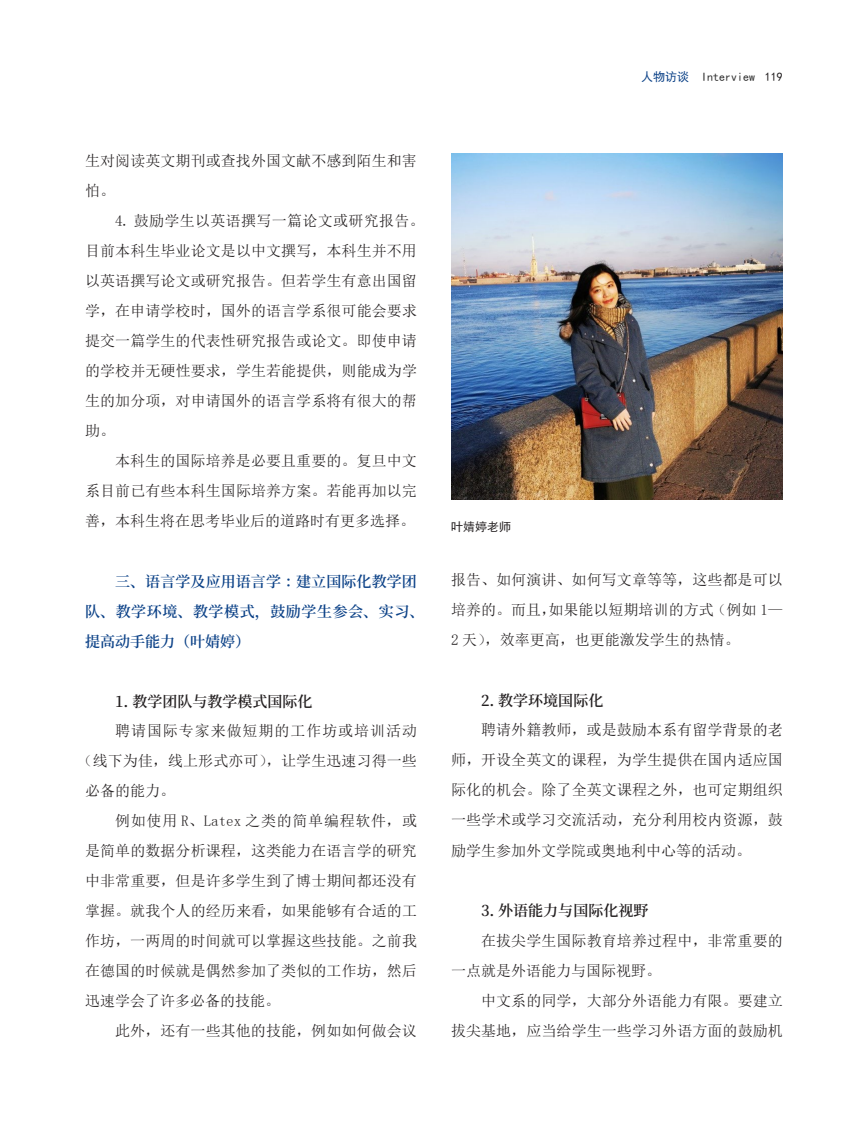
<style>
.page{position:relative;width:868px;height:1123px;background:#fff}
.page>*{position:absolute;margin:0;border:0;box-sizing:border-box;transform-origin:0 0}
.t1{font:15px/30px "Sim Sun";letter-spacing:.005em;color:#231f20;text-align:justify}
.t2{font:600 15px/30px "Source Han Serif SC";letter-spacing:.005em;color:#0b4187}
.t3{font:600 15px "Source Han Serif SC";color:#231f20}
.t4{font:15px "Sim Sun";letter-spacing:.06em;color:#231f20}
.t5{font:12px "Sim Hei";color:#333}
.t6{font:12px "Sim Hei";color:#231f20}
.s1{color:#0b4187}
</style>
<div class="page">
<img style="left:451px;top:153px;width:331px;height:347px">
<p class="t1" style="left:85px;top:146px;width:333px">生对阅读英文期刊或查找外国文献不感到陌生和害怕。</p>
<p class="t1" style="left:85px;top:206px;width:341px;text-align:left;text-indent:30px">4. 鼓励学生以英语撰写一篇论文或研究报告。目前本科生毕业论文是以中文撰写，本科生并不用以英语撰写论文或研究报告。但若学生有意出国留学，在申请学校时，国外的语言学系很可能会要求提交一篇学生的代表性研究报告或论文。即使申请的学校并无硬性要求，学生若能提供，则能成为学生的加分项，对申请国外的语言学系将有很大的帮助。</p>
<p class="t1" style="left:85px;top:446px;width:333px;text-indent:30px">本科生的国际培养是必要且重要的。复旦中文系目前已有些本科生国际培养方案。若能再加以完善，本科生将在思考毕业后的道路时有更多选择。</p>
<p class="t2" style="left:85px;top:566px;width:341px;text-indent:30px">三、语言学及应用语言学：建立国际化教学团队、教学环境、教学模式，鼓励学生参会、实习、提高动手能力（叶婧婷）</p>
<p class="t3" style="left:115px;top:692px;width:199px">1. 教学团队与教学模式国际化</p>
<p class="t4" style="left:115px;top:723px;width:303px">聘请国际专家来做短期的工作坊或培训活动</p>
<p class="t1" style="left:78px;top:746px;width:341px">（线下为佳，线上形式亦可），让学生迅速习得一些</p>
<p class="t1" style="left:85px;top:776px;width:91px">必备的能力。</p>
<p class="t1" style="left:85px;top:806px;width:333px;text-indent:30px">例如使用 R、Latex 之类的简单编程软件，或是简单的数据分析课程，这类能力在语言学的研究中非常重要，但是许多学生到了博士期间都还没有掌握。就我个人的经历来看，如果能够有合适的工作坊，一两周的时间就可以掌握这些技能。之前我在德国的时候就是偶然参加了类似的工作坊，然后迅速学会了许多必备的技能。</p>
<p class="t1" style="left:115px;top:1016px;width:303px">此外，还有一些其他的技能，例如如何做会议</p>
<p class="t5" style="left:641px;top:70px;width:115px"><span class="s1">人物访谈</span> Interview</p>
<p class="t6" style="left:764px;top:71px;width:20px">119</p>
<p class="t6" style="left:451px;top:520px;width:61px">叶婧婷老师</p>
<p class="t1" style="left:451px;top:565px;width:333px">报告、如何演讲、如何写文章等等，这些都是可以培养的。而且，如果能以短期培训的方式（例如 1— 2 天），效率更高，也更能激发学生的热情。</p>
<p class="t3" style="left:481px;top:691px;width:124px">2. 教学环境国际化</p>
<p class="t1" style="left:451px;top:715px;width:333px;text-indent:30px">聘请外籍教师，或是鼓励本系有留学背景的老师，开设全英文的课程，为学生提供在国内适应国际化的机会。除了全英文课程之外，也可定期组织一些学术或学习交流活动，充分利用校内资源，鼓励学生参加外文学院或奥地利中心等的活动。</p>
<p class="t3" style="left:481px;top:901px;width:169px">3. 外语能力与国际化视野</p>
<p class="t1" style="left:451px;top:925px;width:333px;text-indent:30px">在拔尖学生国际教育培养过程中，非常重要的一点就是外语能力与国际视野。</p>
<p class="t1" style="left:451px;top:985px;width:333px;text-align:right">中文系的同学，大部分外语能力有限。要建立<br>拔尖基地，应当给学生一些学习外语方面的鼓励机</p>
</div>
